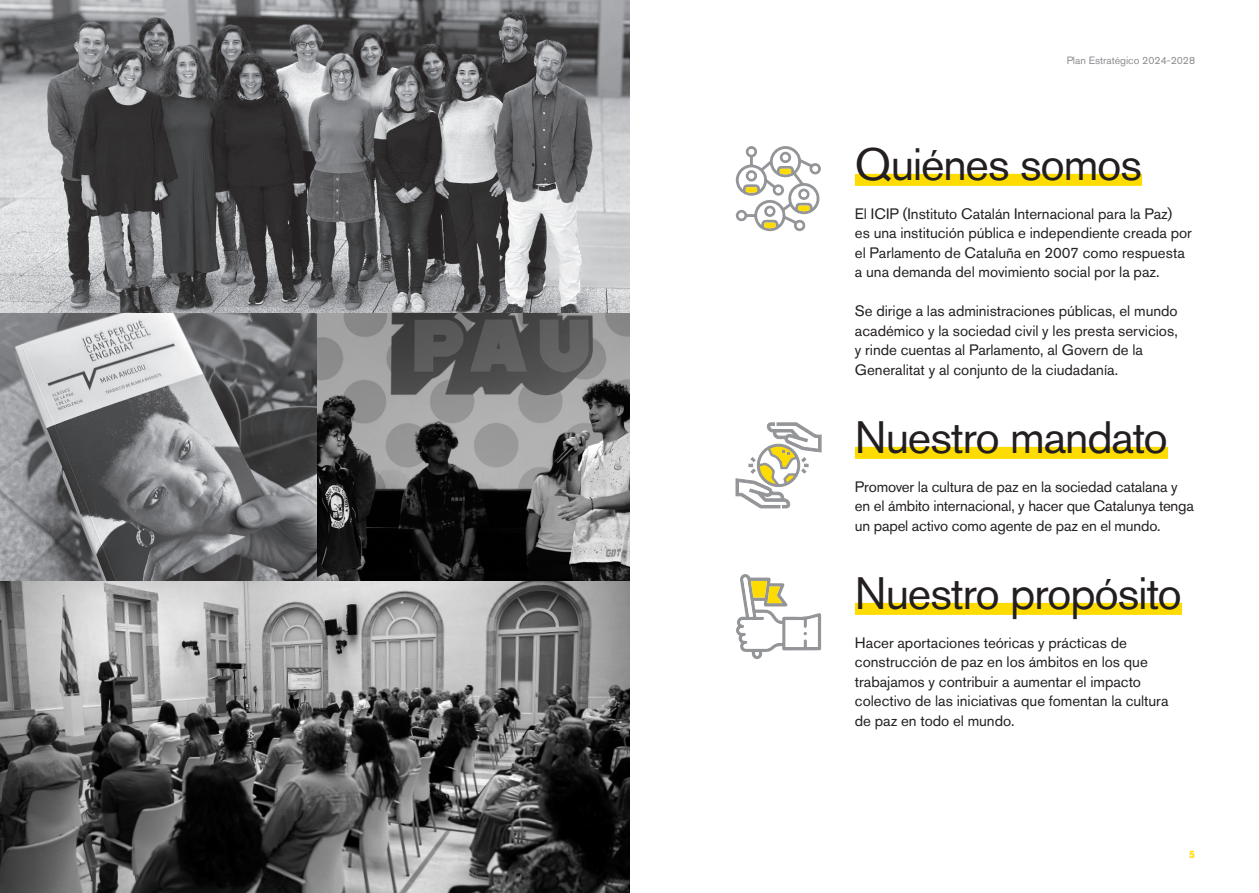
<style>
.page{position:relative;width:1259px;height:893px;background:#fff}
.page>*{position:absolute;margin:0;border:0;box-sizing:border-box;transform-origin:0 0}
.t1{font:45px "Akzidenz Grotesk BQ";letter-spacing:-.025em;color:#231f20}
.t2{font:15px/19.5px "Akzidenz Grotesk BQ";letter-spacing:-.005em;color:#231f20}
.t3{font:10.5px "Akzidenz Grotesk BQ";color:#8a8c8f}
.t4{font:700 10.5px "Akzidenz Grotesk BQ";color:#ffdc01}
</style>
<div class="page">
<div style="left:855px;top:174px;width:287px;height:12px;background:#ffdc01"></div>
<div style="left:855px;top:447px;width:313px;height:12px;background:#ffdc01"></div>
<div style="left:855px;top:603px;width:327px;height:12px;background:#ffdc01"></div>
<svg style="left:736px;top:574px;width:85px;height:85px"></svg>
<svg style="left:735px;top:422px;width:86px;height:87px"></svg>
<svg style="left:736px;top:146px;width:85px;height:86px"></svg>
<img style="left:0;top:580px;width:629px;height:313px">
<img style="left:0;top:0;width:629px;height:314px">
<img style="left:0;top:314px;width:629px;height:266px">
<p class="t3" style="left:1066px;top:54px;width:130px">Plan Estratégico 2024-2028</p>
<p class="t1" style="left:855px;top:137px;width:289px">Quiénes somos</p>
<p class="t2" style="left:855px;top:204px;width:338px">El ICIP (Instituto Catalán Internacional para la Paz)<br>es una institución pública e independiente creada por el Parlamento de Cataluña en 2007 como respuesta a una demanda del movimiento social por la paz.</p>
<p class="t2" style="left:855px;top:301px;width:324px">Se dirige a las administraciones públicas, el mundo académico y la sociedad civil y les presta servicios, y rinde cuentas al Parlamento, al Govern de la Generalitat y al conjunto de la ciudadanía.</p>
<p class="t1" style="left:855px;top:410px;width:314px">Nuestro mandato</p>
<p class="t2" style="left:855px;top:477px;width:340px">Promover la cultura de paz en la sociedad catalana y en el ámbito internacional, y hacer que Catalunya tenga un papel activo como agente de paz en el mundo.</p>
<p class="t1" style="left:855px;top:566px;width:329px">Nuestro propósito</p>
<p class="t2" style="left:855px;top:633px;width:315px">Hacer aportaciones teóricas y prácticas de construcción de paz en los ámbitos en los que trabajamos y contribuir a aumentar el impacto colectivo de las iniciativas que fomentan la cultura de paz en todo el mundo.</p>
<p class="t4" style="left:1189px;top:849px;width:7px">5</p>
</div>
